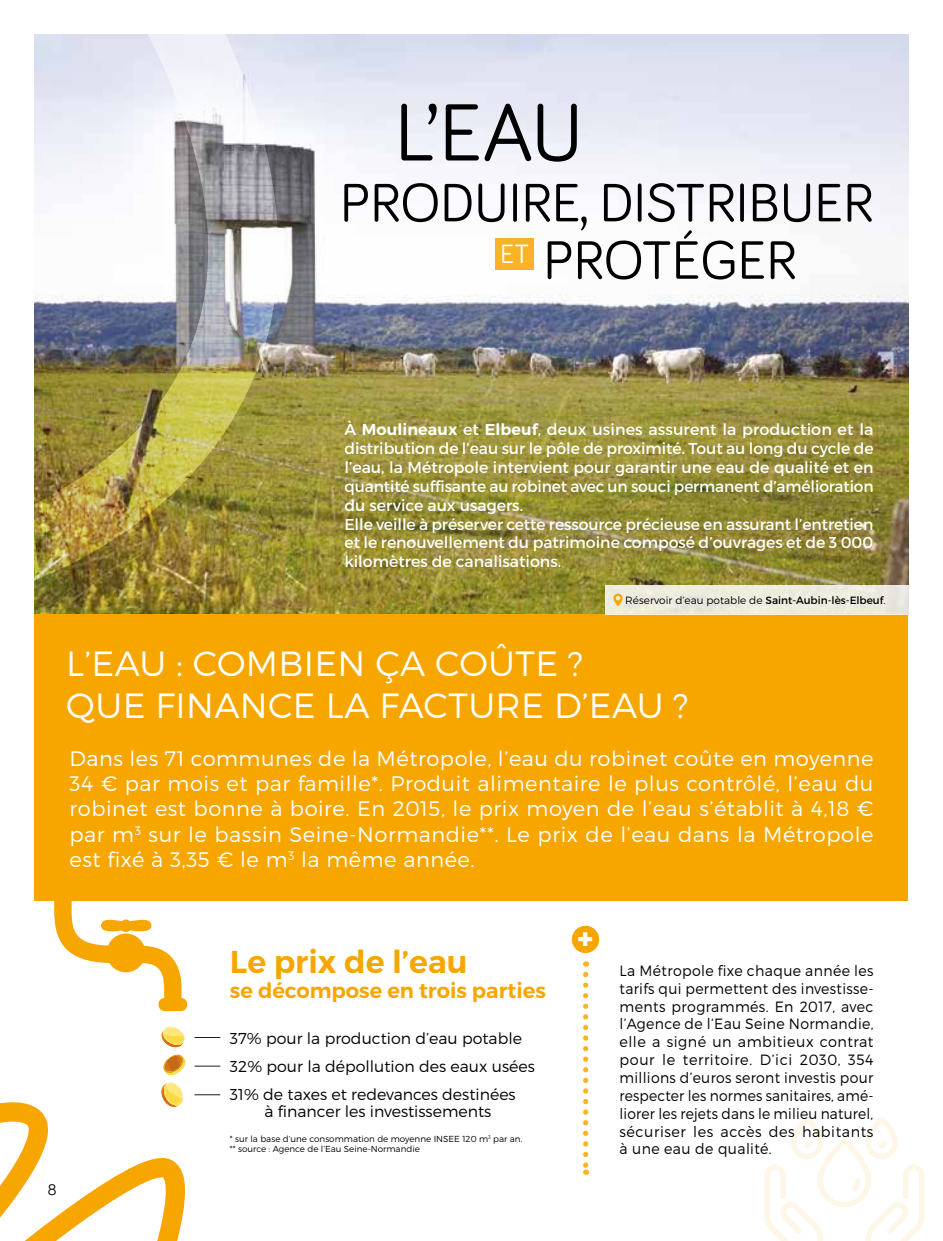
<style>
.page{position:relative;width:943px;height:1241px;background:#fff}
.page>*{position:absolute;margin:0;border:0;box-sizing:border-box;transform-origin:0 0}
.t1{font:83.48px "Bariol";color:#000}
.t2{font:55.65px/57.4px "Bariol";color:#000}
.t3{font:300 35px/42px "Montserrat";letter-spacing:.01em;color:#fff}
.t4{font:600 31.5px "Montserrat";color:#f7a600}
.t5{font:900 30.1px "Montserrat";color:#fff}
.t6{font:300 21px/25.2px "Montserrat";letter-spacing:.025em;color:#fff;text-align:justify}
.t7{font:600 21px "Montserrat";color:#f7a600}
.t8{font:15.75px/18.9px "Montserrat";color:#fff}
.t9{font:300 15.75px/28px "Montserrat";color:#000}
.t10{font:15.75px "Bariol";color:#000}
.t11{font:300 14.88px/17.8px "Montserrat";letter-spacing:.04em;color:#000;text-align:justify;scale:.95 1}
.t12{font:300 10.5px "Montserrat";color:#000}
.t13{font:300 8.75px/10.5px "Montserrat";color:#000}
.s1{font-weight:600}
.s2{font-weight:400}
</style>
<div class="page">
<img style="left:344px;top:35px;width:564px;height:579px">
<img style="left:34px;top:34px;width:310px;height:1062px">
<div style="left:35px;top:614px;width:873px;height:287px;background:#f7a600"></div>
<div style="left:158px;top:997px;width:29px;height:13px;background:#f7a600;border-radius:6px"></div>
<svg style="left:54px;top:901px;width:127px;height:103px"></svg>
<svg style="left:161px;top:1025px;width:25px;height:21px"></svg>
<svg style="left:194px;top:1037px;width:26px;height:1px"></svg>
<div style="left:605px;top:584px;width:309px;height:30px;background:#edecdf"></div>
<svg style="left:613px;top:593px;width:9px;height:13px"></svg>
<svg style="left:0;top:1053px;width:220px;height:187px"></svg>
<div style="left:495px;top:238px;width:38px;height:31px;background:#f8b326"></div>
<svg style="left:764px;top:1117px;width:160px;height:123px"></svg>
<svg style="left:583px;top:974px;width:5px;height:200px"></svg>
<div style="left:572px;top:925px;width:27px;height:27px;background:#f7a600;border-radius:50%"></div>
<div style="left:35px;top:1171px;width:34px;height:34px;background:#fff"></div>
<h1 class="t1" style="left:394px;top:76px;width:190px">L’EAU</h1>
<h2 class="t2" style="left:500px;top:171px;width:374px;text-indent:-160px">PRODUIRE, DISTRIBUER<br><sup>ET</sup> PROTÉGER</h2>
<p class="t8" style="left:344px;top:420px;width:531px">À <span class="s1">Moulineaux</span> et <span class="s1">Elbeuf</span>, deux usines assurent la production et la distribution de l’eau sur le pôle de proximité. Tout au long du cycle de l’eau, la Métropole intervient pour garantir une eau de qualité et en quantité suffisante au robinet avec un souci permanent d’amélioration du service aux usagers.<br>Elle veille à préserver cette ressource précieuse en assurant l’entretien et le renouvellement du patrimoine composé d’ouvrages et de 3 000 kilomètres de canalisations.</p>
<p class="t12" style="left:625px;top:593px;width:262px">Réservoir d’eau potable de <span class="s2">Saint-Aubin-lès-Elbeuf</span>.</p>
<h3 class="t3" style="left:66px;top:641px;width:623px">L’EAU : COMBIEN ÇA COÛTE ?<br>QUE FINANCE LA FACTURE D’EAU ?</h3>
<p class="t6" style="left:69px;top:745px;width:805px">Dans les 71 communes de la Métropole, l’eau du robinet coûte en moyenne 34 € par mois et par famille*. Produit alimentaire le plus contrôlé, l’eau du robinet est bonne à boire. En 2015, le prix moyen de l’eau s’établit à 4,18 € par m<sup>3</sup> sur le bassin Seine-Normandie**. Le prix de l’eau dans la Métropole est fixé à 3,35 € le m<sup>3</sup> la même année.</p>
<p class="t10" style="left:48px;top:1178px;width:10px">8</p>
<h3 class="t4" style="left:230px;top:941px;width:239px">Le prix de l’eau</h3>
<h3 class="t7" style="left:230px;top:977px;width:317px">se décompose en trois parties</h3>
<p class="t9" style="left:230px;top:1023px;width:306px">37% pour la production d’eau potable<br>32% pour la dépollution des eaux usées<br>31% de taxes et redevances destinées</p>
<p class="t9" style="left:264px;top:1097px;width:228px">à financer les investissements</p>
<p class="t13" style="left:230px;top:1132px;width:294px">* sur la base d’une consommation de moyenne INSEE 120 m<sup>3</sup> par an. ** source : Agence de l’Eau Seine-Normandie</p>
<h3 class="t5" style="left:577px;top:919px;width:17px">+</h3>
<p class="t11" style="left:619px;top:961px;width:269px">La Métropole fixe chaque année les tarifs qui permettent des investisse&shy;ments programmés. En 2017, avec l’Agence de l’Eau Seine Normandie, elle a signé un ambitieux contrat pour le territoire. D’ici 2030, 354 millions d’euros seront investis pour respecter les normes sanitaires, amé&shy;liorer les rejets dans le milieu naturel, sécuriser les accès des habitants à une eau de qualité.</p>
</div>
